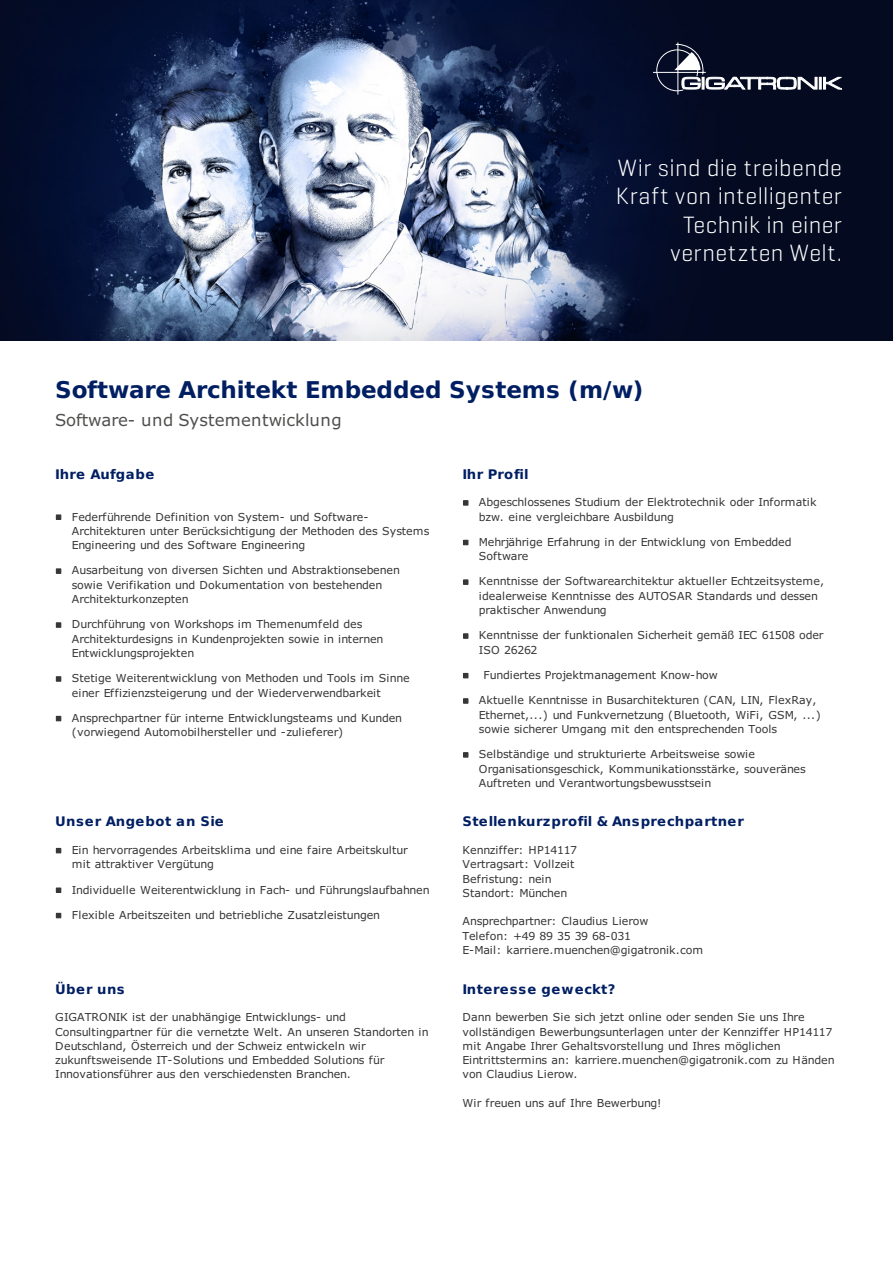
<style>
.page{position:relative;width:893px;height:1263px;background:#fff}
.page>*{position:absolute;margin:0;border:0;box-sizing:border-box;transform-origin:0 0}
.t1{font:300 24px/28.5px "Geogrotesque";letter-spacing:.015em;color:#fff;text-align:right}
.t2{font:700 23.1px "DejaVu Sans";color:#001e62}
.t3{font:16.5px "Verdana";letter-spacing:.01em;color:#4f4f4e}
.t4{font:700 13.2px "DejaVu Sans";letter-spacing:.04em;color:#001e62}
.t5{font:700 13.2px "DejaVu Sans";letter-spacing:.06em;color:#001e62}
.t6{font:700 13.2px "DejaVu Sans";letter-spacing:.01em;color:#001e62}
.t7{font:10.95px/14.2px "Verdana";color:#363636}
.t8{font:10.95px "Verdana";letter-spacing:-.02em;color:#363636}
</style>
<div class="page">
<svg style="left:56px;top:514px;width:5px;height:6px"></svg>
<svg style="left:56px;top:568px;width:5px;height:6px"></svg>
<svg style="left:56px;top:622px;width:5px;height:6px"></svg>
<svg style="left:56px;top:676px;width:5px;height:6px"></svg>
<svg style="left:56px;top:716px;width:5px;height:5px"></svg>
<svg style="left:463px;top:500px;width:5px;height:6px"></svg>
<svg style="left:463px;top:540px;width:5px;height:5px"></svg>
<svg style="left:463px;top:579px;width:5px;height:6px"></svg>
<svg style="left:463px;top:633px;width:5px;height:6px"></svg>
<svg style="left:463px;top:673px;width:5px;height:5px"></svg>
<svg style="left:463px;top:698px;width:5px;height:6px"></svg>
<svg style="left:463px;top:752px;width:5px;height:6px"></svg>
<svg style="left:56px;top:848px;width:5px;height:5px"></svg>
<svg style="left:56px;top:887px;width:5px;height:6px"></svg>
<svg style="left:56px;top:913px;width:5px;height:5px"></svg>
<img style="left:0;top:0;width:893px;height:340px">
<svg style="left:653px;top:43px;width:189px;height:52px;background:#2b3043"></svg>
<p class="t1" style="left:616px;top:153px;width:228px">Wir sind die treibende<br>Kraft von intelligenter<br>Technik in einer vernetzten Welt.</p>
<h2 class="t2" style="left:55px;top:377px;width:590px">Software Architekt Embedded Systems (m/w)</h2>
<h3 class="t3" style="left:55px;top:409px;width:288px">Software- und Systementwicklung</h3>
<p class="t4" style="left:55px;top:466px;width:101px">Ihre Aufgabe</p>
<p class="t7" style="left:72px;top:509px;width:359px">Federführende Definition von System- und Software-<br>Architekturen unter Berücksichtigung der Methoden des Systems<br>Engineering und des Software Engineering</p>
<p class="t7" style="left:72px;top:563px;width:330px">Ausarbeitung von diversen Sichten und Abstraktionsebenen sowie Verifikation und Dokumentation von bestehenden<br>Architekturkonzepten</p>
<p class="t7" style="left:72px;top:617px;width:313px">Durchführung von Workshops im Themenumfeld des<br>Architekturdesigns in Kundenprojekten sowie in internen<br>Entwicklungsprojekten</p>
<p class="t7" style="left:72px;top:671px;width:339px">Stetige Weiterentwicklung von Methoden und Tools im Sinne einer Effizienzsteigerung und der Wiederverwendbarkeit</p>
<p class="t7" style="left:72px;top:710px;width:332px">Ansprechpartner für interne Entwicklungsteams und Kunden (vorwiegend Automobilhersteller und -zulieferer)</p>
<p class="t4" style="left:55px;top:814px;width:170px">Unser Angebot an Sie</p>
<p class="t7" style="left:72px;top:842px;width:337px">Ein hervorragendes Arbeitsklima und eine faire Arbeitskultur mit attraktiver Vergütung</p>
<p class="t7" style="left:72px;top:882px;width:359px">Individuelle Weiterentwicklung in Fach- und Führungslaufbahnen</p>
<p class="t7" style="left:72px;top:907px;width:310px">Flexible Arbeitszeiten und betriebliche Zusatzleistungen</p>
<p class="t4" style="left:55px;top:981px;width:71px">Über uns</p>
<p class="t7" style="left:55px;top:1010px;width:375px">GIGATRONIK ist der unabhängige Entwicklungs- und Consultingpartner für die vernetzte Welt. An unseren Standorten in Deutschland, Österreich und der Schweiz entwickeln wir zukunftsweisende IT-Solutions und Embedded Solutions für Innovationsführer aus den verschiedensten Branchen.</p>
<p class="t6" style="left:462px;top:466px;width:68px">Ihr Profil</p>
<p class="t7" style="left:479px;top:495px;width:339px">Abgeschlossenes Studium der Elektrotechnik oder Informatik bzw. eine vergleichbare Ausbildung</p>
<p class="t7" style="left:479px;top:534px;width:314px">Mehrjährige Erfahrung in der Entwicklung von Embedded<br>Software</p>
<p class="t7" style="left:479px;top:574px;width:347px">Kenntnisse der Softwarearchitektur aktueller Echtzeitsysteme, idealerweise Kenntnisse des AUTOSAR Standards und dessen praktischer Anwendung</p>
<p class="t7" style="left:479px;top:628px;width:346px">Kenntnisse der funktionalen Sicherheit gemäß IEC 61508 oder<br>ISO 26262</p>
<p class="t7" style="left:483px;top:667px;width:236px">Fundiertes Projektmanagement Know-how</p>
<p class="t7" style="left:479px;top:693px;width:343px">Aktuelle Kenntnisse in Busarchitekturen (CAN, LIN, FlexRay,<br>Ethernet,...) und Funkvernetzung (Bluetooth, WiFi, GSM, ...) sowie sicherer Umgang mit den entsprechenden Tools</p>
<p class="t7" style="left:479px;top:747px;width:328px">Selbständige und strukturierte Arbeitsweise sowie<br>Organisationsgeschick, Kommunikationsstärke, souveränes<br>Auftreten und Verantwortungsbewusstsein</p>
<p class="t4" style="left:462px;top:814px;width:283px">Stellenkurzprofil &amp; Ansprechpartner</p>
<p class="t7" style="left:462px;top:842px;width:116px">Kennziffer: HP14117<br>Vertragsart: Vollzeit<br>Befristung: nein<br>Standort: München</p>
<p class="t7" style="left:462px;top:914px;width:242px">Ansprechpartner: Claudius Lierow<br>Telefon: +49 89 35 39 68-031<br>E-Mail: karriere.muenchen@gigatronik.com</p>
<p class="t5" style="left:462px;top:981px;width:154px">Interesse geweckt?</p>
<p class="t7" style="left:462px;top:1010px;width:374px">Dann bewerben Sie sich jetzt online oder senden Sie uns Ihre vollständigen Bewerbungsunterlagen unter der Kennziffer HP14117 mit Angabe Ihrer Gehaltsvorstellung und Ihres möglichen Eintrittstermins an: karriere.muenchen@gigatronik.com zu Händen von Claudius Lierow.</p>
<p class="t8" style="left:462px;top:1096px;width:201px">Wir freuen uns auf Ihre Bewerbung!</p>
</div>
